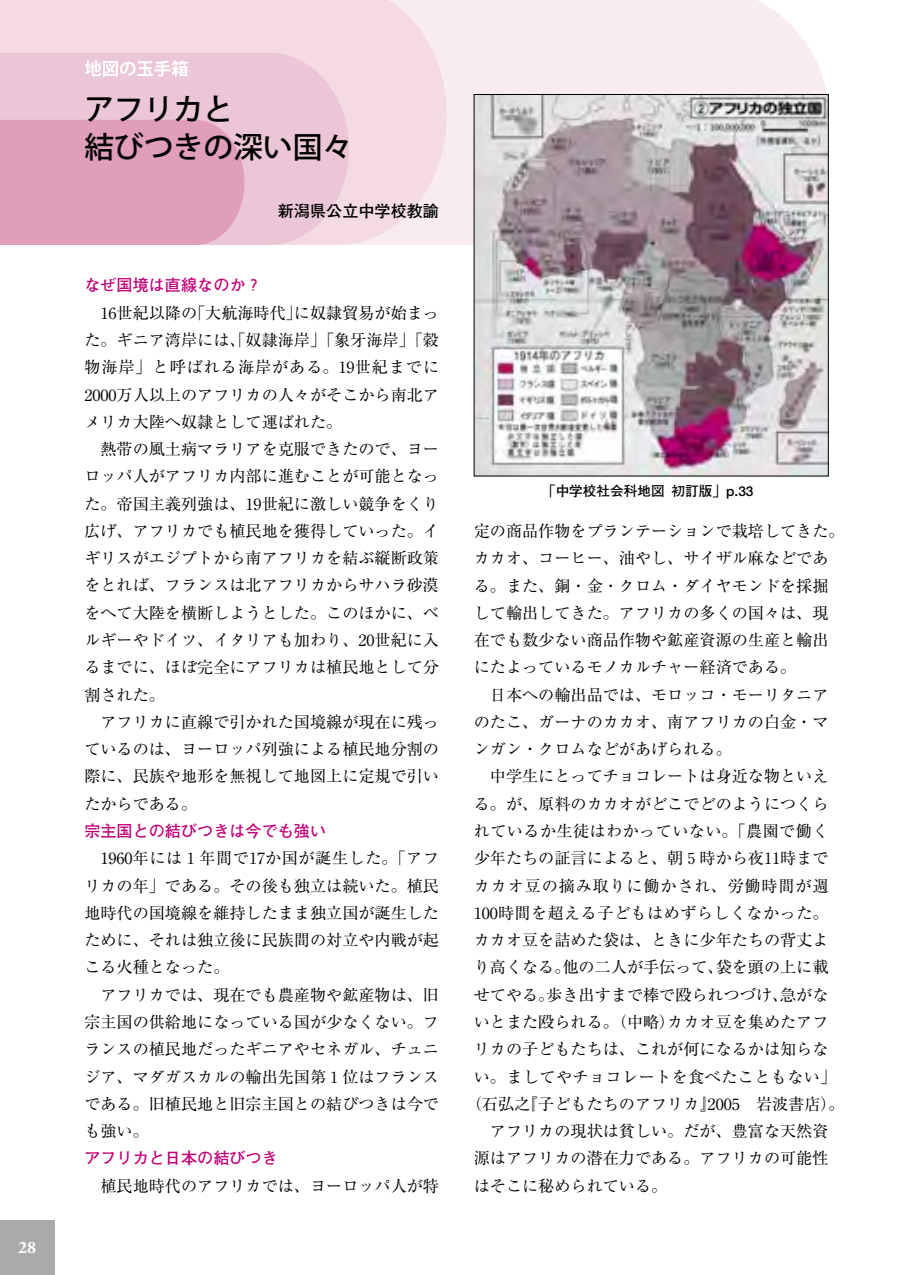
<style>
.page{position:relative;width:903px;height:1275px;background:#fff}
.page>*{position:absolute;margin:0;border:0;box-sizing:border-box;transform-origin:0 0}
.t1{font:500 29.75px "Koz Go Std";color:#000}
.t2{font:700 17.32px "Adobe Garamond";color:#fff}
.t3{font:16.1px/27.3px "Ryumin";color:#000;text-align:justify}
.t4{font:700 16.1px "Futo Go B101";color:#c10077}
.t5{font:700 16.1px "Futo Go B101";color:#000}
.t6{font:700 13.65px "Futo Go B101";color:#000}
</style>
<div class="page">
<div style="left:0;top:1220px;width:55px;height:55px;background:#aaa"></div>
<div style="left:447px;top:0;width:380px;height:245px;background:#f8ecf0"></div>
<svg style="left:0;top:0;width:447px;height:245px;background:#f3dce4"></svg>
<svg style="left:0;top:53px;width:349px;height:192px;background:#ebc7d7"></svg>
<div style="left:0;top:120px;width:244px;height:125px;background:#e09eba"></div>
<svg style="left:85px;top:60px;width:103px;height:17px"></svg>
<img style="left:476px;top:96px;width:350px;height:378px">
<p class="t2" style="left:18px;top:1238px;width:20px">28</p>
<p class="t1" style="left:84px;top:91px;width:150px">アフリカと</p>
<p class="t1" style="left:84px;top:128px;width:269px">結びつきの深い国々</p>
<p class="t5" style="left:278px;top:202px;width:163px">新潟県公立中学校教諭</p>
<p class="t4" style="left:84px;top:276px;width:179px">なぜ国境は直線なのか？</p>
<p class="t3" style="left:84px;top:299px;width:356px">　16世紀以降の「大航海時代」に奴隷貿易が始まった。ギニア湾岸には、「奴隷海岸」「象牙海岸」「穀物海岸」と呼ばれる海岸がある。19世紀までに2000万人以上のアフリカの人々がそこから南北アメリカ大陸へ奴隷として運ばれた。</p>
<p class="t3" style="left:84px;top:435px;width:356px">　熱帯の風土病マラリアを克服できたので、ヨーロッパ人がアフリカ内部に進むことが可能となった。帝国主義列強は、19世紀に激しい競争をくり広げ、アフリカでも植民地を獲得していった。イギリスがエジプトから南アフリカを結ぶ縦断政策をとれば、フランスは北アフリカからサハラ砂漠をへて大陸を横断しようとした。このほかに、ベルギーやドイツ、イタリアも加わり、20世紀に入るまでに、ほぼ完全にアフリカは植民地として分割された。</p>
<p class="t3" style="left:84px;top:708px;width:356px">　アフリカに直線で引かれた国境線が現在に残っているのは、ヨーロッパ列強による植民地分割の際に、民族や地形を無視して地図上に定規で引いたからである。</p>
<p class="t4" style="left:84px;top:822px;width:243px">宗主国との結びつきは今でも強い</p>
<p class="t3" style="left:84px;top:844px;width:356px">　1960年には１年間で17か国が誕生した。「アフリカの年」である。その後も独立は続いた。植民地時代の国境線を維持したまま独立国が誕生したために、それは独立後に民族間の対立や内戦が起こる火種となった。</p>
<p class="t3" style="left:84px;top:981px;width:356px">　アフリカでは、現在でも農産物や鉱産物は、旧宗主国の供給地になっている国が少なくない。フランスの植民地だったギニアやセネガル、チュニジア、マダガスカルの輸出先国第１位はフランスである。旧植民地と旧宗主国との結びつきは今でも強い。</p>
<p class="t4" style="left:84px;top:1149px;width:195px">アフリカと日本の結びつき</p>
<p class="t3" style="left:84px;top:1172px;width:356px">　植民地時代のアフリカでは、ヨーロッパ人が特</p>
<p class="t6" style="left:542px;top:483px;width:213px">「中学校社会科地図初訂版」p.33</p>
<p class="t3" style="left:474px;top:517px;width:372px">定の商品作物をプランテーションで栽培してきた。</p>
<p class="t3" style="left:474px;top:544px;width:356px">カカオ、コーヒー、油やし、サイザル麻などである。また、銅・金・クロム・ダイヤモンドを採掘して輸出してきた。アフリカの多くの国々は、現在でも数少ない商品作物や鉱産資源の生産と輸出にたよっているモノカルチャー経済である。</p>
<p class="t3" style="left:474px;top:681px;width:356px">　日本への輸出品では、モロッコ・モーリタニアのたこ、ガーナのカカオ、南アフリカの白金・マンガン・クロムなどがあげられる。</p>
<p class="t3" style="left:474px;top:762px;width:356px">　中学生にとってチョコレートは身近な物といえる。が、原料のカカオがどこでどのようにつくられているか生徒はわかっていない。「農園で働く少年たちの証言によると、朝５時から夜11時まで</p>
<p class="t3" style="left:466px;top:872px;width:380px;text-align:center">カカオ豆の摘み取りに働かされ、労働時間が週<br>100時間を超える子どもはめずらしくなかった。<br>カカオ豆を詰めた袋は、ときに少年たちの背丈よ<br>り高くなる。他の二人が手伝って、袋を頭の上に載<br>せてやる。歩き出すまで棒で殴られつづけ、急がな<br>いとまた殴られる。（中略）カカオ豆を集めたアフ<br>リカの子どもたちは、これが何になるかは知らな<br>い。ましてやチョコレートを食べたこともない」（石弘之『子どもたちのアフリカ』2005　岩波書店）。</p>
<p class="t3" style="left:474px;top:1117px;width:356px">　アフリカの現状は貧しい。だが、豊富な天然資源はアフリカの潜在力である。アフリカの可能性はそこに秘められている。</p>
</div>
